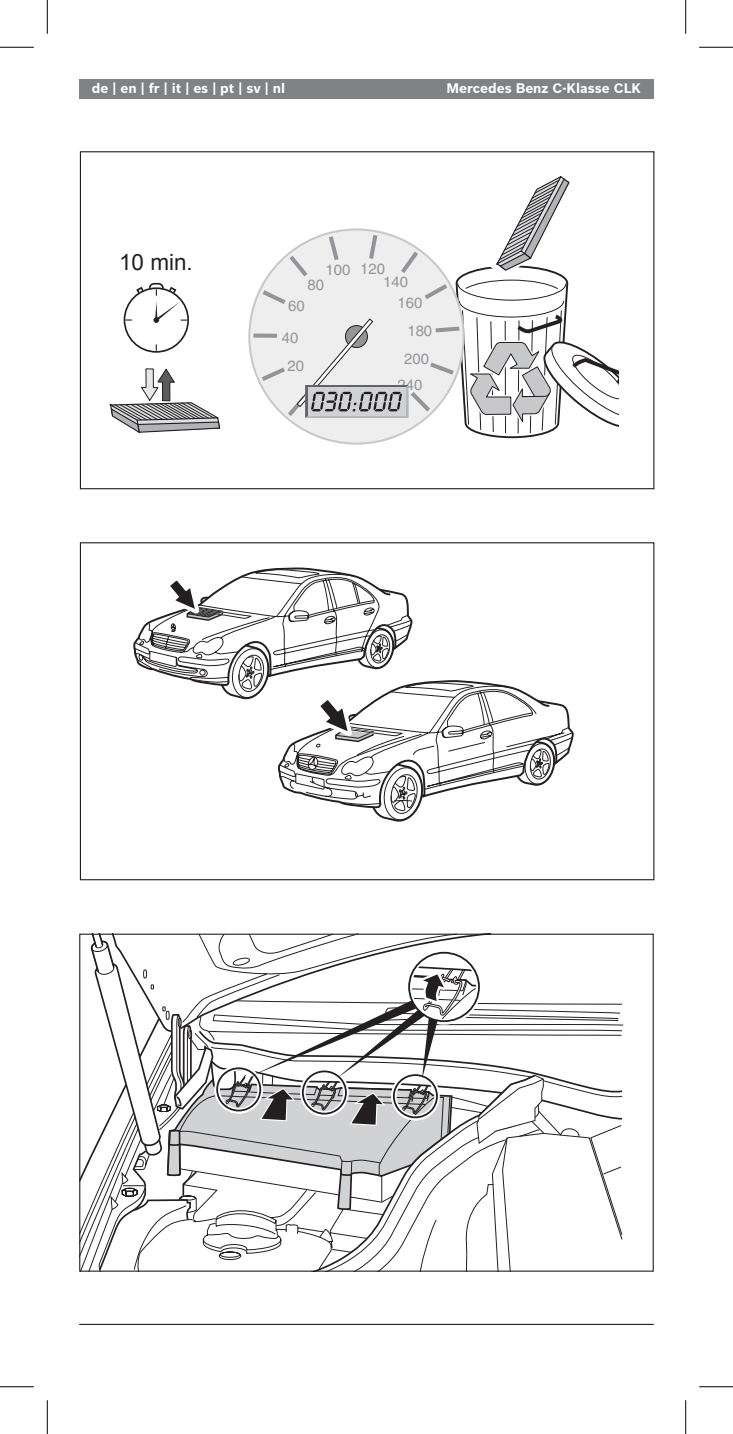
<style>
.page{position:relative;width:733px;height:1434px;background:#fff}
.page>*{position:absolute;margin:0;border:0;box-sizing:border-box;transform-origin:0 0}
.t1{font:22.5px "Arial";color:#231f20}
.t2{font:14.85px/28.1px "Helvetica";color:#939598}
.t3{font:700 13.5px "Bosch Sans LF";color:#fff}
</style>
<div class="page">
<div style="left:79px;top:79px;width:574px;height:19px;background:#808285"></div>
<hr style="left:79px;top:1324px;width:574px;height:1px;background:#231f20">
<svg style="left:249px;top:176px;width:369px;height:263px"></svg>
<svg style="left:109px;top:368px;width:112px;height:66px"></svg>
<div style="left:124px;top:287px;width:65px;height:66px;border:2px solid #231f20;border-radius:50%"></div>
<svg style="left:153px;top:301px;width:34px;height:22px"></svg>
<svg style="left:135px;top:282px;width:42px;height:13px"></svg>
<svg style="left:133px;top:567px;width:439px;height:255px"></svg>
<svg style="left:81px;top:936px;width:542px;height:334px"></svg>
<hr style="left:0;top:47px;width:34px;height:1px;background:#000">
<hr style="left:699px;top:47px;width:33px;height:1px;background:#000">
<hr style="left:0;top:1386px;width:34px;height:1px;background:#000">
<hr style="left:699px;top:1386px;width:33px;height:1px;background:#000">
<hr style="left:47px;top:0;width:1px;height:34px;background:#000">
<hr style="left:47px;top:1400px;width:1px;height:34px;background:#000">
<hr style="left:685px;top:0;width:1px;height:34px;background:#000">
<hr style="left:685px;top:1400px;width:1px;height:34px;background:#000">
<p class="t3" style="left:92px;top:80px;width:195px">de | en | fr | it | es | pt | sv | nl</p>
<p class="t3" style="left:446px;top:80px;width:196px">Mercedes Benz C-Klasse CLK</p>
<h1 class="t1" style="left:119px;top:248px;width:75px">10 min.</h1>
<p class="t2" style="left:383px;top:262px;width:26px;line-height:13px;text-indent:-58px">100 120<br>140</p>
<p class="t2" style="left:404px;top:288px;width:29px;text-indent:-7px">160<br>180<br>200</p>
<p class="t2" style="left:397px;top:371px;width:26px">240</p>
<p class="t2" style="left:307px;top:271px;width:18px">80</p>
<p class="t2" style="left:288px;top:292px;width:18px">60</p>
<p class="t2" style="left:282px;top:323px;width:18px">40</p>
<p class="t2" style="left:287px;top:352px;width:18px">20</p>
</div>
